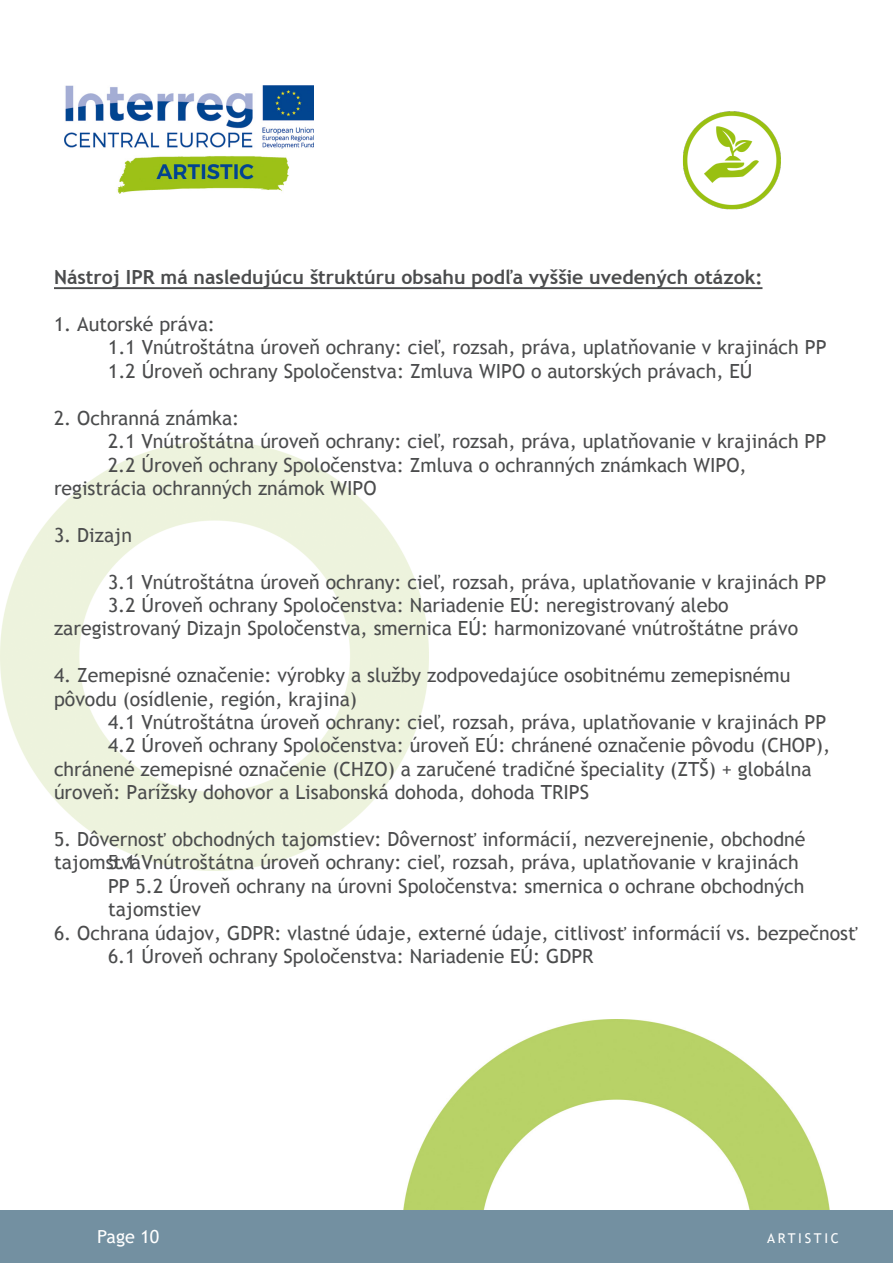
<style>
.page{position:relative;width:893px;height:1263px;background:#fff}
.page>*{position:absolute;margin:0;border:0;box-sizing:border-box;transform-origin:0 0}
.t1{font:19.5px/23.4px "Trebuchet MS";color:#4b4c4d}
.t2{font:700 19.5px "Trebuchet MS";color:#4b4c4d}
.t3{font:18px "Trebuchet MS";color:#fff}
.t4{font:13.5px "Trebuchet MS";letter-spacing:.2em;color:#fff}
</style>
<div class="page">
<div style="left:0;top:1210px;width:893px;height:53px;background:#7390a1"></div>
<img style="left:65px;top:86px;width:248px;height:107px">
<img style="left:682px;top:111px;width:99px;height:99px">
<img style="left:0;top:442px;width:429px;height:428px">
<img style="left:404px;top:1019px;width:426px;height:191px">
<hr style="left:54px;top:287px;width:708px;height:2px;background:#4b4c4d">
<p class="t2" style="left:54px;top:265px;width:710px">Nástroj IPR má nasledujúcu štruktúru obsahu podľa vyššie uvedených otázok:</p>
<p class="t1" style="left:54px;top:312px;width:163px">1. Autorské práva:</p>
<p class="t1" style="left:108px;top:336px;width:720px">1.1 Vnútroštátna úroveň ochrany: cieľ, rozsah, práva, uplatňovanie v krajinách PP<br>1.2 Úroveň ochrany Spoločenstva: Zmluva WIPO o autorských právach, EÚ</p>
<p class="t1" style="left:54px;top:406px;width:187px">2. Ochranná známka:</p>
<p class="t1" style="left:108px;top:430px;width:720px">2.1 Vnútroštátna úroveň ochrany: cieľ, rozsah, práva, uplatňovanie v krajinách PP</p>
<p class="t1" style="left:108px;top:453px;width:640px">2.2 Úroveň ochrany Spoločenstva: Zmluva o ochranných známkach WIPO,</p>
<p class="t1" style="left:54px;top:477px;width:324px">registrácia ochranných známok WIPO</p>
<p class="t1" style="left:54px;top:523px;width:80px">3. Dizajn</p>
<p class="t1" style="left:108px;top:570px;width:720px">3.1 Vnútroštátna úroveň ochrany: cieľ, rozsah, práva, uplatňovanie v krajinách PP</p>
<p class="t1" style="left:108px;top:594px;width:622px">3.2 Úroveň ochrany Spoločenstva: Nariadenie EÚ: neregistrovaný alebo</p>
<p class="t1" style="left:54px;top:617px;width:746px">zaregistrovaný Dizajn Spoločenstva, smernica EÚ: harmonizované vnútroštátne právo</p>
<p class="t1" style="left:54px;top:664px;width:738px">4. Zemepisné označenie: výrobky a služby zodpovedajúce osobitnému zemepisnému</p>
<p class="t1" style="left:54px;top:687px;width:305px">pôvodu (osídlenie, región, krajina)</p>
<p class="t1" style="left:108px;top:711px;width:720px">4.1 Vnútroštátna úroveň ochrany: cieľ, rozsah, práva, uplatňovanie v krajinách PP</p>
<p class="t1" style="left:108px;top:734px;width:724px">4.2 Úroveň ochrany Spoločenstva: úroveň EÚ: chránené označenie pôvodu (CHOP),</p>
<p class="t1" style="left:54px;top:757px;width:759px">chránené zemepisné označenie (CHZO) a zaručené tradičné špeciality (ZTŠ) + globálna</p>
<p class="t1" style="left:54px;top:781px;width:537px">úroveň: Parížsky dohovor a Lisabonská dohoda, dohoda TRIPS</p>
<p class="t1" style="left:54px;top:828px;width:753px">5. Dôvernosť obchodných tajomstiev: Dôvernosť informácií, nezverejnenie, obchodné tajomstvá</p>
<p class="t1" style="left:108px;top:851px;width:698px">5.1 Vnútroštátna úroveň ochrany: cieľ, rozsah, práva, uplatňovanie v krajinách<br>PP 5.2 Úroveň ochrany na úrovni Spoločenstva: smernica o ochrane obchodných tajomstiev</p>
<p class="t1" style="left:54px;top:921px;width:805px">6. Ochrana údajov, GDPR: vlastné údaje, externé údaje, citlivosť informácií vs. bezpečnosť</p>
<p class="t1" style="left:108px;top:945px;width:487px">6.1 Úroveň ochrany Spoločenstva: Nariadenie EÚ: GDPR</p>
<p class="t3" style="left:97px;top:1225px;width:64px">Page 10</p>
<p class="t4" style="left:767px;top:1230px;width:73px">ARTISTIC</p>
</div>
